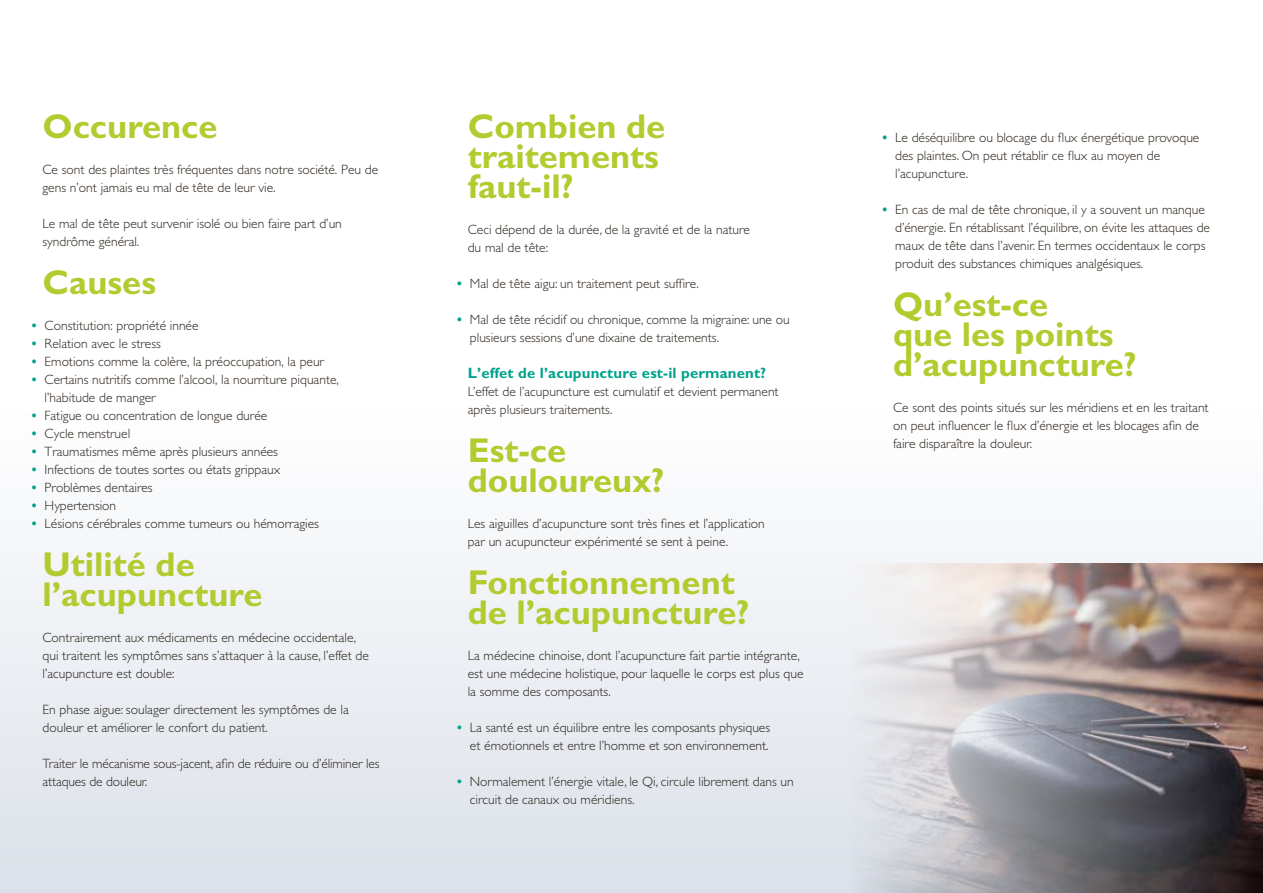
<style>
.page{position:relative;width:1263px;height:893px;background:#fff}
.page>*{position:absolute;margin:0;border:0;box-sizing:border-box;transform-origin:0 0}
.t1{font:700 34.5px/30px "Gill Sans Std";color:#b2cb2f}
.t2{font:700 15px "Gill Sans Std";letter-spacing:.01em;color:#00a38b}
.t3{font:300 13.5px/18px "Gill Sans Std";color:#29211a}
.s1{font-weight:700;color:#00a38b}
</style>
<div class="page">
<div style="left:0;top:406px;width:1263px;height:487px;background:linear-gradient(to bottom,#fff,#dbe1e9)"></div>
<img style="left:850px;top:563px;width:413px;height:330px">
<h1 class="t1" style="left:43px;top:112px;width:177px">Occurence</h1>
<p class="t3" style="left:43px;top:161px;width:337px">Ce sont des plaintes très fréquentes dans notre société. Peu de gens n’ont jamais eu mal de tête de leur vie.</p>
<p class="t3" style="left:43px;top:215px;width:301px">Le mal de tête peut survenir isolé ou bien faire part d’un syndrôme général.</p>
<h1 class="t1" style="left:43px;top:268px;width:115px">Causes</h1>
<p class="t3" style="left:32px;top:317px;width:168px"><span class="s1">•</span> Constitution: propriété innée</p>
<p class="t3" style="left:32px;top:335px;width:131px"><span class="s1">•</span> Relation avec le stress</p>
<p class="t3" style="left:32px;top:353px;width:294px"><span class="s1">•</span> Emotions comme la colère, la préoccupation, la peur</p>
<p class="t3" style="left:45px;top:371px;width:296px;text-indent:-13px"><span class="s1">•</span> Certains nutritifs comme l’alcool, la nourriture piquante, l’habitude de manger</p>
<p class="t3" style="left:32px;top:407px;width:237px"><span class="s1">•</span> Fatigue ou concentration de longue durée</p>
<p class="t3" style="left:32px;top:425px;width:100px"><span class="s1">•</span> Cycle menstruel</p>
<p class="t3" style="left:32px;top:443px;width:248px"><span class="s1">•</span> Traumatismes même après plusieurs années</p>
<p class="t3" style="left:32px;top:461px;width:250px"><span class="s1">•</span> Infections de toutes sortes ou états grippaux</p>
<p class="t3" style="left:32px;top:479px;width:122px"><span class="s1">•</span> Problèmes dentaires</p>
<p class="t3" style="left:32px;top:497px;width:86px"><span class="s1">•</span> Hypertension</p>
<p class="t3" style="left:32px;top:515px;width:289px"><span class="s1">•</span> Lésions cérébrales comme tumeurs ou hémorragies</p>
<h1 class="t1" style="left:43px;top:550px;width:221px">Utilité de l’acupuncture</h1>
<p class="t3" style="left:43px;top:629px;width:328px">Contrairement aux médicaments en médecine occidentale, qui traitent les symptômes sans s’attaquer à la cause, l’effet de l’acupuncture est double:</p>
<p class="t3" style="left:43px;top:701px;width:308px">En phase aigue: soulager directement les symptômes de la douleur et améliorer le confort du patient.</p>
<p class="t3" style="left:43px;top:755px;width:338px">Traiter le mécanisme sous-jacent, afin de réduire ou d’éliminer les attaques de douleur.</p>
<h1 class="t1" style="left:468px;top:112px;width:199px">Combien de traitements faut-il?</h1>
<p class="t3" style="left:468px;top:221px;width:284px">Ceci dépend de la durée, de la gravité et de la nature du mal de tête:</p>
<p class="t3" style="left:457px;top:275px;width:243px"><span class="s1">•</span> Mal de tête aigu: un traitement peut suffire.</p>
<p class="t3" style="left:470px;top:311px;width:321px;text-indent:-13px"><span class="s1">•</span> Mal de tête récidif ou chronique, comme la migraine: une ou plusieurs sessions d’une dixaine de traitements.</p>
<p class="t2" style="left:468px;top:364px;width:300px">L’effet de l’acupuncture est-il permanent?</p>
<p class="t3" style="left:468px;top:383px;width:312px">L’effet de l’acupuncture est cumulatif et devient permanent après plusieurs traitements.</p>
<h1 class="t1" style="left:468px;top:436px;width:198px">Est-ce douloureux?</h1>
<p class="t3" style="left:468px;top:515px;width:299px">Les aiguilles d’acupuncture sont très fines et l’application par un acupuncteur expérimenté se sent à peine.</p>
<h1 class="t1" style="left:468px;top:568px;width:283px">Fonctionnement de l’acupuncture?</h1>
<p class="t3" style="left:468px;top:647px;width:337px">La médecine chinoise, dont l’acupuncture fait partie intégrante, est une médecine holistique, pour laquelle le corps est plus que la somme des composants.</p>
<p class="t3" style="left:457px;top:719px;width:315px;text-align:right"><span class="s1">•</span> La santé est un équilibre entre les composants physiques et émotionnels et entre l’homme et son environnement.</p>
<p class="t3" style="left:470px;top:773px;width:325px;text-indent:-13px"><span class="s1">•</span> Normalement l’énergie vitale, le Qi, circule librement dans un circuit de canaux ou méridiens.</p>
<p class="t3" style="left:895px;top:129px;width:306px;text-indent:-13px"><span class="s1">•</span> Le déséquilibre ou blocage du flux énergétique provoque des plaintes. On peut rétablir ce flux au moyen de l’acupuncture.</p>
<p class="t3" style="left:895px;top:201px;width:316px;text-indent:-13px"><span class="s1">•</span> En cas de mal de tête chronique, il y a souvent un manque d’énergie. En rétablissant l’équilibre, on évite les attaques de maux de tête dans l’avenir. En termes occidentaux le corps produit des substances chimiques analgésiques.</p>
<h1 class="t1" style="left:893px;top:289px;width:245px">Qu’est-ce<br>que les points d’acupuncture?</h1>
<p class="t3" style="left:893px;top:399px;width:317px">Ce sont des points situés sur les méridiens et en les traitant on peut influencer le flux d’énergie et les blocages afin de faire disparaître la douleur.</p>
</div>
